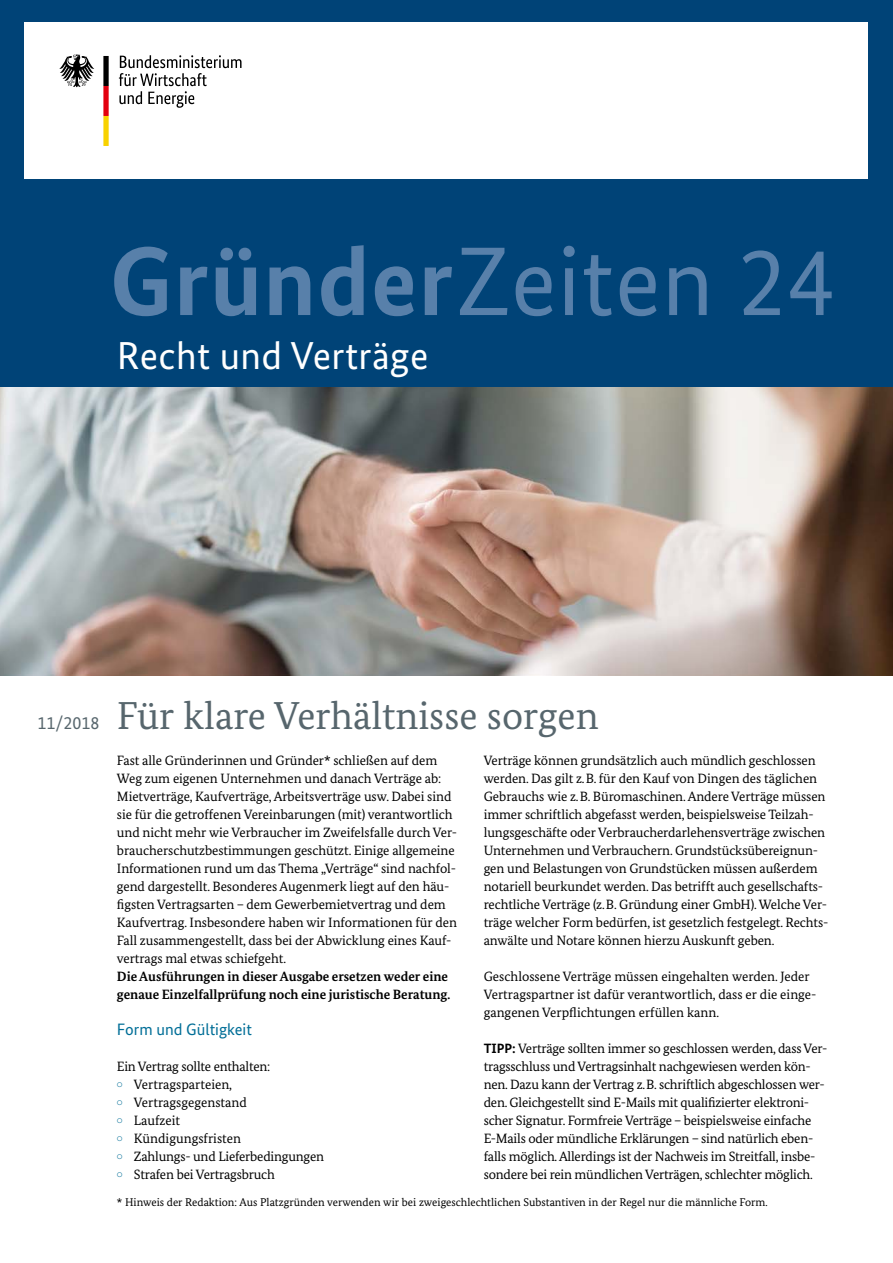
<style>
.page{position:relative;width:893px;height:1263px;background:#fff}
.page>*{position:absolute;margin:0;border:0;box-sizing:border-box;transform-origin:0 0}
.t1{font:97.5px "Bundes Sans";letter-spacing:.01em;color:#5880aa}
.t2{font:39px "Bundes Serif";color:#57666d}
.t3{font:39px "Bundes Sans";letter-spacing:.01em;color:#fff}
.t4{font:18px "Bundes Sans";color:#57666d}
.t5{font:16.5px "Bundes Sans";color:#006e97}
.t6{font:13.5px/18px "Bundes Serif";letter-spacing:-.01em;color:#000}
.t7{font:700 13.5px/18px "Bundes Serif";letter-spacing:-.005em;color:#000}
.t8{font:11.25px "Bundes Serif";color:#000}
.s1{font-weight:700}
.s2{font-family:"Bundes Sans";font-weight:700}
</style>
<div class="page">
<div style="left:0;top:0;width:893px;height:418px;background:#004377"></div>
<img style="left:0;top:388px;width:893px;height:287px">
<div style="left:25px;top:23px;width:843px;height:156px;background:#fff"></div>
<svg style="left:119px;top:55px;width:123px;height:53px"></svg>
<svg style="left:59px;top:55px;width:35px;height:32px"></svg>
<svg style="left:103px;top:56px;width:6px;height:90px"></svg>
<p class="t1" style="left:109px;top:222px;width:728px"><span class="s1">Gründer</span>Zeiten 24</p>
<h1 class="t3" style="left:117px;top:332px;width:313px">Recht und Verträge</h1>
<p class="t4" style="left:38px;top:712px;width:63px">11/2018</p>
<h2 class="t2" style="left:117px;top:692px;width:483px">Für klare Verhältnisse sorgen</h2>
<p class="t6" style="left:117px;top:751px;width:342px">Fast alle Gründerinnen und Gründer* schließen auf dem Weg zum eigenen Unternehmen und danach Verträge ab:<br>Mietverträge, Kaufverträge, Arbeitsverträge usw. Dabei sind sie für die getroffenen Vereinbarungen (mit) verantwortlich und nicht mehr wie Verbraucher im Zweifelsfalle durch Ver&shy;braucherschutzbestimmungen geschützt. Einige allgemeine Informationen rund um das Thema „Verträge“ sind nachfol&shy;gend dargestellt. Besonderes Augenmerk liegt auf den häu&shy;figsten Vertragsarten – dem Gewerbemietvertrag und dem Kaufvertrag. Insbesondere haben wir Informationen für den Fall zusammengestellt, dass bei der Abwicklung eines Kauf&shy;vertrags mal etwas schiefgeht.</p>
<p class="t7" style="left:117px;top:967px;width:335px">Die Ausführungen in dieser Ausgabe ersetzen weder eine genaue Einzelfallprüfung noch eine juristische Beratung.</p>
<h3 class="t5" style="left:117px;top:1019px;width:137px">Form und Gültigkeit</h3>
<p class="t6" style="left:117px;top:1057px;width:155px">Ein Vertrag sollte enthalten:</p>
<p class="t6" style="left:117px;top:1075px;width:117px"><sup>•</sup> Vertragsparteien,</p>
<p class="t6" style="left:117px;top:1093px;width:131px"><sup>•</sup> Vertragsgegenstand</p>
<p class="t6" style="left:117px;top:1111px;width:65px"><sup>•</sup> Laufzeit</p>
<p class="t6" style="left:117px;top:1129px;width:126px"><sup>•</sup> Kündigungsfristen</p>
<p class="t6" style="left:117px;top:1147px;width:209px"><sup>•</sup> Zahlungs- und Lieferbedingungen</p>
<p class="t6" style="left:117px;top:1165px;width:159px"><sup>•</sup> Strafen bei Vertragsbruch</p>
<p class="t6" style="left:484px;top:751px;width:346px">Verträge können grundsätzlich auch mündlich geschlossen werden. Das gilt z.B. für den Kauf von Dingen des täglichen Gebrauchs wie z.B. Büromaschinen. Andere Verträge müssen immer schriftlich abgefasst werden, beispielsweise Teilzah&shy;lungsgeschäfte oder Verbraucherdarlehensverträge zwischen Unternehmen und Verbrauchern. Grundstücksübereignun&shy;gen und Belastungen von Grundstücken müssen außerdem notariell beurkundet werden. Das betrifft auch gesellschafts&shy;rechtliche Verträge (z.B. Gründung einer GmbH). Welche Ver&shy;träge welcher Form bedürfen, ist gesetzlich festgelegt. Rechts&shy;anwälte und Notare können hierzu Auskunft geben.</p>
<p class="t6" style="left:484px;top:967px;width:334px">Geschlossene Verträge müssen eingehalten werden. Jeder<br>Vertragspartner ist dafür verantwortlich, dass er die einge&shy;gangenen Verpflichtungen erfüllen kann.</p>
<p class="t6" style="left:484px;top:1039px;width:345px"><span class="s2">TIPP:</span> Verträge sollten immer so geschlossen werden, dass Ver&shy;tragsschluss und Vertragsinhalt nachgewiesen werden kön&shy;nen. Dazu kann der Vertrag z.B. schriftlich abgeschlossen wer&shy;den. Gleichgestellt sind E-Mails mit qualifizierter elektroni&shy;scher Signatur. Formfreie Verträge – beispielsweise einfache E-Mails oder mündliche Erklärungen – sind natürlich eben&shy;falls möglich. Allerdings ist der Nachweis im Streitfall, insbe&shy;sondere bei rein mündlichen Verträgen, schlechter möglich.</p>
<p class="t8" style="left:117px;top:1195px;width:652px">* Hinweis der Redaktion: Aus Platzgründen verwenden wir bei zweigeschlechtlichen Substantiven in der Regel nur die männliche Form.</p>
</div>
